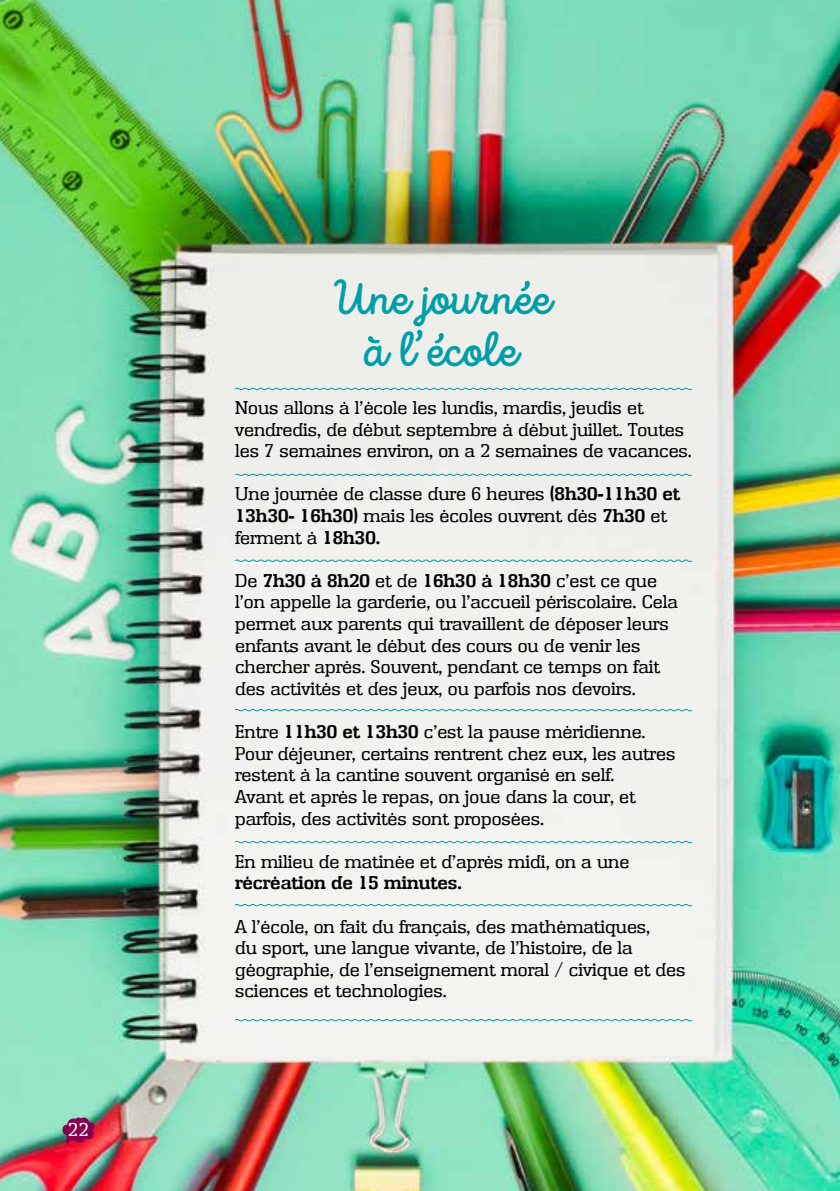
<style>
.page{position:relative;width:840px;height:1191px;background:#fff}
.page>*{position:absolute;margin:0;border:0;box-sizing:border-box;transform-origin:0 0}
.t1{font:500 49px/52px "Intro Script Demo";color:#009fa8;text-align:center}
.t2{font:18.4px "Enschede";color:#fff}
.t3{font:18px/21.6px "Enschede";color:#000}
.t4{font:600 18px "Enschede";color:#000}
.s1{font-weight:600}
</style>
<div class="page">
<img style="left:0;top:0;width:839px;height:1191px">
<svg style="left:62px;top:1117px;width:33px;height:28px"></svg>
<svg style="left:520px;top:280px;width:10px;height:11px"></svg>
<svg style="left:367px;top:336px;width:12px;height:8px"></svg>
<svg style="left:434px;top:333px;width:10px;height:10px"></svg>
<svg style="left:234px;top:473px;width:458px;height:3px"></svg>
<svg style="left:234px;top:559px;width:458px;height:3px"></svg>
<svg style="left:234px;top:708px;width:458px;height:4px;background:#aedada"></svg>
<svg style="left:234px;top:840px;width:458px;height:3px"></svg>
<svg style="left:234px;top:903px;width:458px;height:4px"></svg>
<svg style="left:234px;top:1018px;width:458px;height:4px"></svg>
<svg style="left:234px;top:387px;width:458px;height:4px;background:#acd8d7"></svg>
<p class="t2" style="left:68px;top:1118px;width:23px">22</p>
<h1 class="t1" style="left:330px;top:272px;width:222px">Une journee a l’ecole</h1>
<p class="t3" style="left:235px;top:397px;width:458px">Nous allons à l’école les lundis, mardis, jeudis et vendredis, de début septembre à début juillet. Toutes les 7 semaines environ, on a 2 semaines de vacances.</p>
<p class="t3" style="left:235px;top:483px;width:446px">Une journée de classe dure 6 heures <span class="s1">(8h30-11h30 et<br>13h30- 16h30)</span> mais les écoles ouvrent dès <span class="s1">7h30</span> et ferment à <span class="s1">18h30.</span></p>
<p class="t3" style="left:235px;top:570px;width:444px">De <span class="s1">7h30 à 8h20</span> et de <span class="s1">16h30 à 18h30</span> c’est ce que l’on appelle la garderie, ou l’accueil périscolaire. Cela permet aux parents qui travaillent de déposer leurs enfants avant le début des cours ou de venir les chercher après. Souvent, pendant ce temps on fait des activités et des jeux, ou parfois nos devoirs.</p>
<p class="t3" style="left:235px;top:721px;width:441px">Entre <span class="s1">11h30 et 13h30</span> c’est la pause méridienne.<br>Pour déjeuner, certains rentrent chez eux, les autres restent à la cantine souvent organisé en self.<br>Avant et après le repas, on joue dans la cour, et parfois, des activités sont proposées.</p>
<p class="t3" style="left:235px;top:850px;width:395px">En milieu de matinée et d’après midi, on a une</p>
<p class="t4" style="left:235px;top:872px;width:228px">récréation de 15 minutes.</p>
<p class="t3" style="left:235px;top:915px;width:451px">A l’école, on fait du français, des mathématiques,<br>du sport, une langue vivante, de l’histoire, de la géographie, de l’enseignement moral / civique et des sciences et technologies.</p>
</div>
